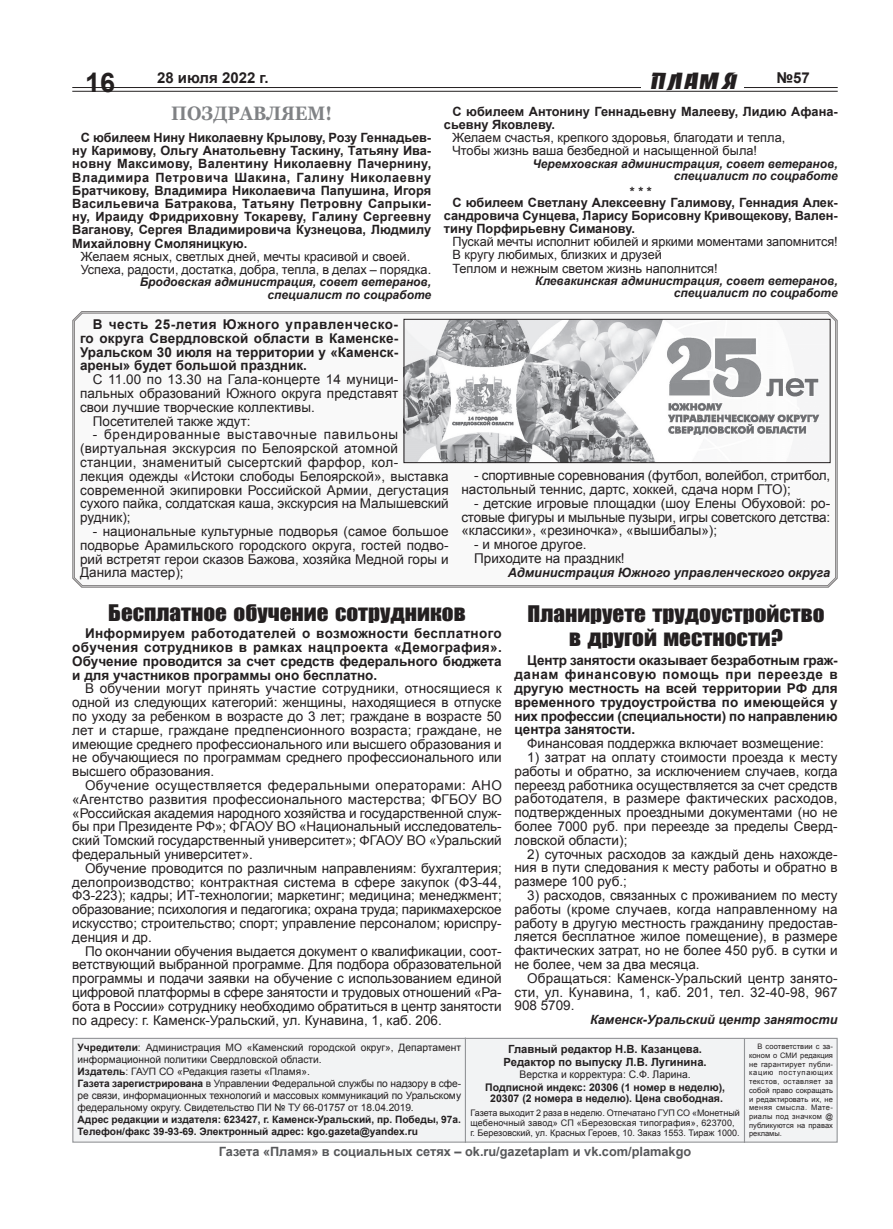
<style>
.page{position:relative;width:893px;height:1229px;background:#fff}
.page>*{position:absolute;margin:0;border:0;box-sizing:border-box;transform-origin:0 0}
.t1{font:700 27px "Arial";color:#231f20}
.t2{font:21px/24px "Impact";color:#231f20;text-align:center;scale:1.1 1}
.t3{font:21px "Banco Normal";color:#231f20;scale:1.15 1}
.t4{font:700 19.5px "Georgia";color:#808285;scale:.9 1}
.t5{font:700 15px "Arial";color:#231f20}
.t6{font:13.5px/13.8px "Arial";color:#231f20;text-align:justify}
.t7{font:700 13.5px/13.8px "Arial";color:#231f20;text-align:justify}
.t8{font:700 12.75px/13.2px "Arial";color:#231f20}
.t9{font:12.75px/13.2px "Arial";color:#231f20}
.t10{font:italic 700 12.75px "Arial";color:#231f20}
.t11{font:700 12.75px "Arial";color:#57585a}
.t12{font:italic 700 12px/12.5px "Arial";color:#231f20;text-align:right}
.t13{font:700 11.25px/13.4px "Arial";color:#231f20;text-align:center}
.t14{font:700 10.5px/11.2px "Arial";color:#231f20;text-align:center}
.t15{font:10.5px "Arial";color:#231f20}
.t16{font:10.2px/12px "Arial";letter-spacing:-.01em;color:#231f20}
.t17{font:700 10.2px/12px "Arial";color:#231f20}
.t18{font:9px/9.8px "Arial";color:#231f20}
.t19{font:7.5px/8.7px "Arial";letter-spacing:.01em;color:#231f20;text-align:justify}
.s1{font-weight:700}
</style>
<div class="page">
<div style="left:72px;top:1038px;width:766px;height:105px;background:#f2f3f4;border:1px solid #939598"></div>
<hr style="left:465px;top:1037px;width:1px;height:106px;background:#939598">
<hr style="left:744px;top:1038px;width:1px;height:105px;background:#939598">
<hr style="left:72px;top:87px;width:766px;height:1px;background:#231f20">
<hr style="left:72px;top:91px;width:766px;height:1px;background:#231f20">
<hr style="left:641px;top:86px;width:102px;height:3px;background:#fff">
<svg style="left:72px;top:311px;width:766px;height:277px"></svg>
<img style="left:406px;top:321px;width:422px;height:140px">
<div style="left:404px;top:319px;width:426px;height:144px;border:1px solid #231f20"></div>
<h1 class="t1" style="left:85px;top:64px;width:32px">16</h1>
<p class="t5" style="left:157px;top:68px;width:113px">28 июля 2022 г.</p>
<h2 class="t3" style="left:649px;top:68px;width:79px">ПЛАМЯ</h2>
<p class="t5" style="left:776px;top:68px;width:35px">№57</p>
<h3 class="t4" style="left:171px;top:100px;width:180px">ПОЗДРАВЛЯЕМ!</h3>
<p class="t8" style="left:72px;top:131px;width:360px;text-align:justify;text-indent:9px">С юбилеем Нину Николаевну Крылову, Розу Геннадьев&shy;ну Каримову, Ольгу Анатольевну Таскину, Татьяну Ива&shy;новну Максимову, Валентину Николаевну Пачернину, Владимира Петровича Шакина, Галину Николаевну Братчикову, Владимира Николаевича Папушина, Игоря Васильевича Батракова, Татьяну Петровну Сапрыки&shy;ну, Ираиду Фридриховну Токареву, Галину Сергеевну Ваганову, Сергея Владимировича Кузнецова, Людмилу Михайловну Смоляницкую.</p>
<p class="t9" style="left:81px;top:250px;width:352px">Желаем ясных, светлых дней, мечты красивой и своей.<br>Успеха, радости, достатка, добра, тепла, в делах – порядка.</p>
<p class="t12" style="left:140px;top:276px;width:293px">Бродовская администрация, совет ветеранов, специалист по соцработе</p>
<p class="t8" style="left:444px;top:105px;width:395px;text-indent:8px">С юбилеем Антонину Геннадьевну Малееву, Лидию Афана&shy;сьевну Яковлеву.</p>
<p class="t9" style="left:452px;top:131px;width:334px">Желаем счастья, крепкого здоровья, благодати и тепла,<br>Чтобы жизнь ваша безбедной и насыщенной была!</p>
<p class="t12" style="left:532px;top:158px;width:307px">Черемховская администрация, совет ветеранов, специалист по соцработе</p>
<p class="t8" style="left:452px;top:187px;width:387px;line-height:10.2px;text-indent:177px">* * *<br>С юбилеем Светлану Алексеевну Галимову, Геннадия Алек-</p>
<p class="t8" style="left:444px;top:209px;width:395px">сандровича Сунцева, Ларису Борисовну Кривощекову, Вален&shy;тину Порфирьевну Симанову.</p>
<p class="t9" style="left:452px;top:235px;width:387px">Пускай мечты исполнит юбилей и яркими моментами запомнится!<br>В кругу любимых, близких и друзей<br>Теплом и нежным светом жизнь наполнится!</p>
<p class="t12" style="left:535px;top:275px;width:304px">Клевакинская администрация, совет ветеранов, специалист по соцработе</p>
<p class="t7" style="left:80px;top:318px;width:320px;text-indent:13px">В честь 25-летия Южного управленческо&shy;го округа Свердловской области в Каменске-Уральском 30 июля на территории у «Каменск&shy;арены» будет большой праздник.</p>
<p class="t6" style="left:93px;top:373px;width:307px">С 11.00 по 13.30 на Гала-концерте 14 муници-</p>
<p class="t6" style="left:80px;top:386px;width:320px">пальных образований Южного округа представят</p>
<p class="t6" style="left:80px;top:400px;width:236px">свои лучшие творческие коллективы.</p>
<p class="t6" style="left:93px;top:414px;width:159px">Посетителей также ждут:</p>
<p class="t6" style="left:80px;top:428px;width:370px;text-align:left;text-indent:13px">- брендированные выставочные павильоны (виртуальная экскурсия по Белоярской атомной станции, знаменитый сысертский фарфор, кол-<br>лекция одежды «Истоки слободы Белоярской», выставка современной экипировки Российской Армии, дегустация сухого пайка, солдатская каша, экскурсия на Малышевский рудник);</p>
<p class="t6" style="left:80px;top:524px;width:370px;text-indent:13px">- национальные культурные подворья (самое большое подворье Арамильского городского округа, гостей подво&shy;рий встретят герои сказов Бажова, хозяйка Медной горы и Данила мастер);</p>
<p class="t6" style="left:461px;top:469px;width:370px;text-indent:13px">- спортивные соревнования (футбол, волейбол, стритбол, настольный теннис, дартс, хоккей, сдача норм ГТО);</p>
<p class="t6" style="left:461px;top:496px;width:370px;text-indent:13px">- детские игровые площадки (шоу Елены Обуховой: ро&shy;стовые фигуры и мыльные пузыри, игры советского детства: «классики», «резиночка», «вышибалы»);</p>
<p class="t6" style="left:474px;top:538px;width:152px">- и многое другое.<br>Приходите на праздник!</p>
<p class="t10" style="left:508px;top:564px;width:324px">Администрация Южного управленческого округа</p>
<h2 class="t2" style="left:108px;top:600px;width:326px">Бесплатное обучение сотрудников</h2>
<p class="t7" style="left:72px;top:627px;width:431px;text-indent:13px">Информируем работодателей о возможности бесплатного обучения сотрудников в рамках нацпроекта «Демография».<br>Обучение проводится за счет средств федерального бюджета и для участников программы оно бесплатно.</p>
<p class="t6" style="left:72px;top:682px;width:431px;text-indent:13px">В обучении могут принять участие сотрудники, относящиеся к одной из следующих категорий: женщины, находящиеся в отпуске по уходу за ребенком в возрасте до 3 лет; граждане в возрасте 50 лет и старше, граждане предпенсионного возраста; граждане, не имеющие среднего профессионального или высшего образования и не обучающиеся по программам среднего профессионального или высшего образования.</p>
<p class="t6" style="left:72px;top:778px;width:431px;text-indent:13px">Обучение осуществляется федеральными операторами: АНО «Агентство развития профессионального мастерства; ФГБОУ ВО «Российская академия народного хозяйства и государственной служ&shy;бы при Президенте РФ»; ФГАОУ ВО «Национальный исследователь&shy;ский Томский государственный университет»; ФГАОУ ВО «Уральский федеральный университет».</p>
<p class="t6" style="left:72px;top:861px;width:431px;text-indent:13px">Обучение проводится по различным направлениям: бухгалтерия; делопроизводство; контрактная система в сфере закупок (ФЗ-44, ФЗ-223); кадры; ИТ-технологии; маркетинг; медицина; менеджмент; образование; психология и педагогика; охрана труда; парикмахерское искусство; строительство; спорт; управление персоналом; юриспру&shy;денция и др.</p>
<p class="t6" style="left:72px;top:944px;width:431px;text-indent:13px">По окончании обучения выдается документ о квалификации, соот&shy;ветствующий выбранной программе. Для подбора образовательной программы и подачи заявки на обучение с использованием единой цифровой платформы в сфере занятости и трудовых отношений «Ра&shy;бота в России» сотруднику необходимо обратиться в центр занятости по адресу: г. Каменск-Уральский, ул. Кунавина, 1, каб. 206.</p>
<h2 class="t2" style="left:528px;top:601px;width:271px">планируете трудоустройство в другой местности?</h2>
<p class="t7" style="left:514px;top:654px;width:325px;text-indent:13px">Центр занятости оказывает безработным граж&shy;данам финансовую помощь при переезде в другую местность на всей территории РФ для временного трудоустройства по имеющейся у них профессии (специальности) по направлению центра занятости.</p>
<p class="t6" style="left:527px;top:737px;width:298px">Финансовая поддержка включает возмещение:</p>
<p class="t6" style="left:514px;top:750px;width:325px;text-indent:13px">1) затрат на оплату стоимости проезда к месту работы и обратно, за исключением случаев, когда переезд работника осуществляется за счет средств работодателя, в размере фактических расходов, подтвержденных проездными документами (но не более 7000 руб. при переезде за пределы Сверд&shy;ловской области);</p>
<p class="t6" style="left:514px;top:847px;width:325px;text-indent:13px">2) суточных расходов за каждый день нахожде&shy;ния в пути следования к месту работы и обратно в размере 100 руб.;</p>
<p class="t6" style="left:514px;top:888px;width:325px;text-indent:13px">3) расходов, связанных с проживанием по месту работы (кроме случаев, когда направленному на работу в другую местность гражданину предостав&shy;ляется бесплатное жилое помещение), в размере фактических затрат, но не более 450 руб. в сутки и не более, чем за два месяца.</p>
<p class="t6" style="left:514px;top:971px;width:325px;text-indent:13px">Обращаться: Каменск-Уральский центр занято&shy;сти, ул. Кунавина, 1, каб. 201, тел. 32-40-98, 967<br>908 5709.</p>
<p class="t10" style="left:590px;top:1011px;width:249px">Каменск-Уральский центр занятости</p>
<p class="t16" style="left:78px;top:1042px;width:385px"><span class="s1">Учредители</span>: Администрация МО «Каменский городской округ», Департамент информационной политики Свердловской области.<br><span class="s1">Издатель</span>: ГАУП СО «Редакция газеты «Пламя».<br><span class="s1">Газета зарегистрирована</span> в Управлении Федеральной службы по надзору в сфе&shy;ре связи, информационных технологий и массовых коммуникаций по Уральскому федеральному округу. Свидетельство ПИ № ТУ 66-01757 от 18.04.2019.</p>
<p class="t17" style="left:78px;top:1114px;width:385px">Адрес редакции и издателя: 623427, г. Каменск-Уральский, пр. Победы, 97а.<br>Телефон/факс 39-93-69. Электронный адрес: kgo.gazeta@yandex.ru</p>
<p class="t13" style="left:504px;top:1043px;width:205px">Главный редактор Н.В. Казанцева.<br>Редактор по выпуску Л.В. Лугинина.</p>
<p class="t15" style="left:519px;top:1068px;width:173px">Верстка и корректура: С.Ф. Ларина.</p>
<p class="t14" style="left:485px;top:1082px;width:241px">Подписной индекс: 20306 (1 номер в неделю),<br>20307 (2 номера в неделю). Цена свободная.</p>
<p class="t18" style="left:470px;top:1108px;width:271px">Газета выходит 2 раза в неделю. Отпечатано ГУП СО «Монетный щебеночный завод» СП «Березовская типография», 623700, г. Березовский, ул. Красных Героев, 10. Заказ 1553. Тираж 1000.</p>
<p class="t11" style="left:219px;top:1143px;width:474px">Газета «Пламя» в социальных сетях – ok.ru/gazetaplam и vk.com/plamakgo</p>
<p class="t19" style="left:749px;top:1042px;width:85px;text-indent:9px">В соответствии с за&shy;коном о СМИ редакция не гарантирует публи&shy;кацию поступающих текстов, оставляет за собой право сокращать и редактировать их, не меняя смысла. Мате&shy;риалы под значком @ публикуются на правах рекламы.</p>
</div>
